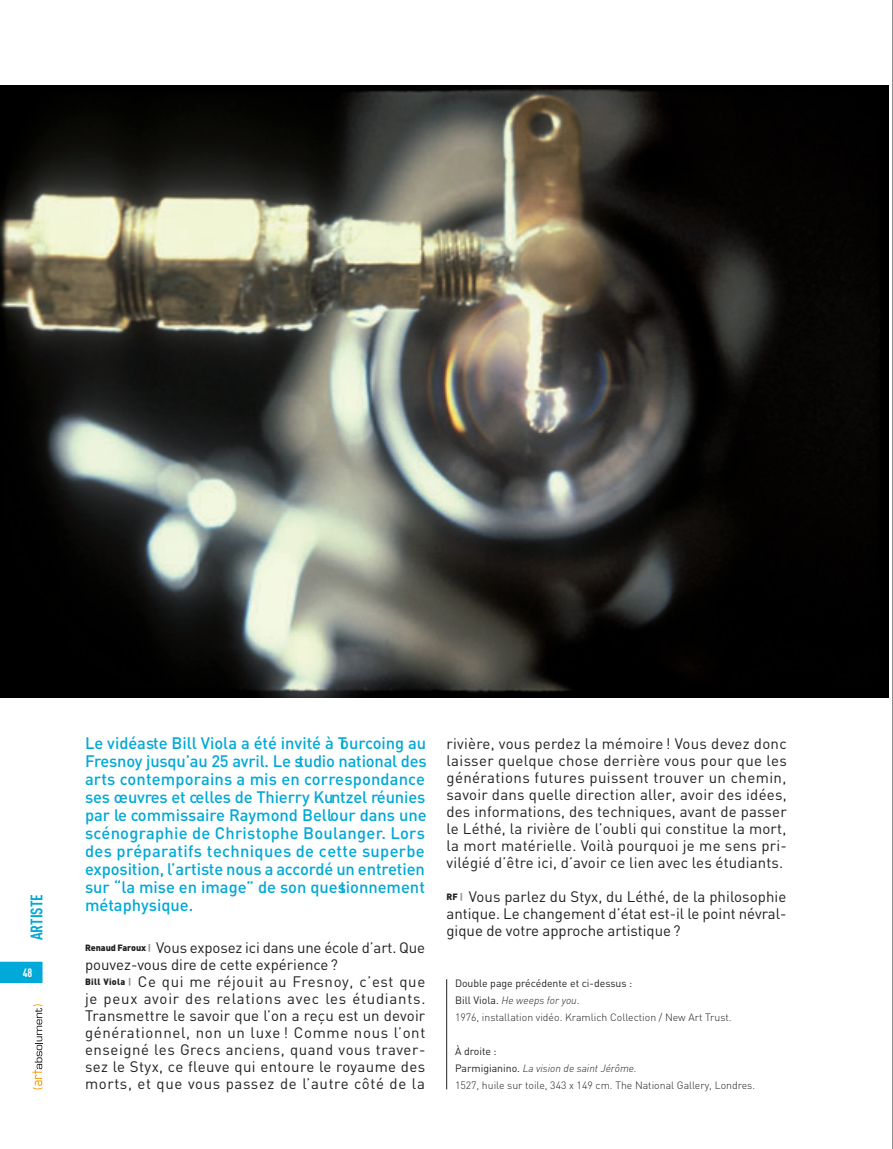
<style>
.page{position:relative;width:893px;height:1149px;background:#fff}
.page>*{position:absolute;margin:0;border:0;box-sizing:border-box;transform-origin:0 0}
.t1{font:500 16.5px/18px "DIN";color:#00a9d7}
.t2{font:700 16.5px "DIN Cond";color:#00a9d7}
.t3{font:15px/17px "DIN";letter-spacing:.015em;color:#231f20;text-align:justify}
.t4{font:700 12px "DIN Cond";color:#fff}
.t5{font:300 10.5px/17px "DIN";color:#231f20}
.s1{font-weight:900;font-size:9px}
.s2{font-weight:900;font-size:9px;color:#939598}
.s3{font-weight:400}
.s4{font-style:italic}
</style>
<div class="page">
<svg style="left:0;top:961px;width:43px;height:21px"></svg>
<svg style="left:32px;top:1004px;width:11px;height:85px"></svg>
<img style="left:0;top:85px;width:888px;height:612px">
<hr style="left:446px;top:978px;width:1px;height:111px;background:#231f20">
<hr style="left:892px;top:0;width:1px;height:1148px;background:#231f20">
<p class="t2" style="left:31px;top:940px;width:48px;rotate:-90deg">ARTISTE</p>
<p class="t4" style="left:23px;top:968px;width:11px">48</p>
<p class="t1" style="left:85px;top:733px;width:343px">Le vidéaste Bill Viola a été invité à Tourcoing au Fresnoy jusqu’au 25 avril. Le studio national des arts contemporains a mis en correspondance ses œuvres et celles de Thierry Kuntzel réunies par le commissaire Raymond Bellour dans une scénographie de Christophe Boulanger. Lors des préparatifs techniques de cette superbe exposition, l’artiste nous a accordé un entretien sur “la mise en image” de son questionnement métaphysique.</p>
<p class="t3" style="left:85px;top:940px;width:342px;text-align:left"><span class="s1">Renaud Faroux</span> <span class="s2">|</span> Vous exposez ici dans une école d’art. Que pouvez-vous dire de cette expérience ?<br><span class="s1">Bill Viola</span> <span class="s2">|</span> Ce qui me réjouit au Fresnoy, c’est que je peux avoir des relations avec les étudiants.<br>Transmettre le savoir que l’on a reçu est un devoir générationnel, non un luxe ! Comme nous l’ont enseigné les Grecs anciens, quand vous traver&shy;sez le Styx, ce fleuve qui entoure le royaume des morts, et que vous passez de l’autre côté de la</p>
<p class="t3" style="left:446px;top:736px;width:342px">rivière, vous perdez la mémoire ! Vous devez donc laisser quelque chose derrière vous pour que les générations futures puissent trouver un chemin, savoir dans quelle direction aller, avoir des idées, des informations, des techniques, avant de passer le Léthé, la rivière de l’oubli qui constitue la mort, la mort matérielle. Voilà pourquoi je me sens pri&shy;vilégié d’être ici, d’avoir ce lien avec les étudiants.</p>
<p class="t3" style="left:446px;top:889px;width:342px"><span class="s1">RF</span> <span class="s2">|</span> Vous parlez du Styx, du Léthé, de la philosophie antique. Le changement d’état est-il le point névral&shy;gique de votre approche artistique ?</p>
<p class="t5" style="left:455px;top:975px;width:278px"><span class="s3">Double page précédente et ci-dessus :<br>Bill Viola.</span> <span class="s4">He weeps for you</span>.<br>1976, installation vidéo. Kramlich Collection / New Art Trust.</p>
<p class="t5" style="left:455px;top:1043px;width:302px"><span class="s3">À droite :<br>Parmigianino.</span> <span class="s4">La vision de saint Jérôme.<br></span>1527, huile sur toile, 343 x 149 cm. The National Gallery, Londres.</p>
</div>
